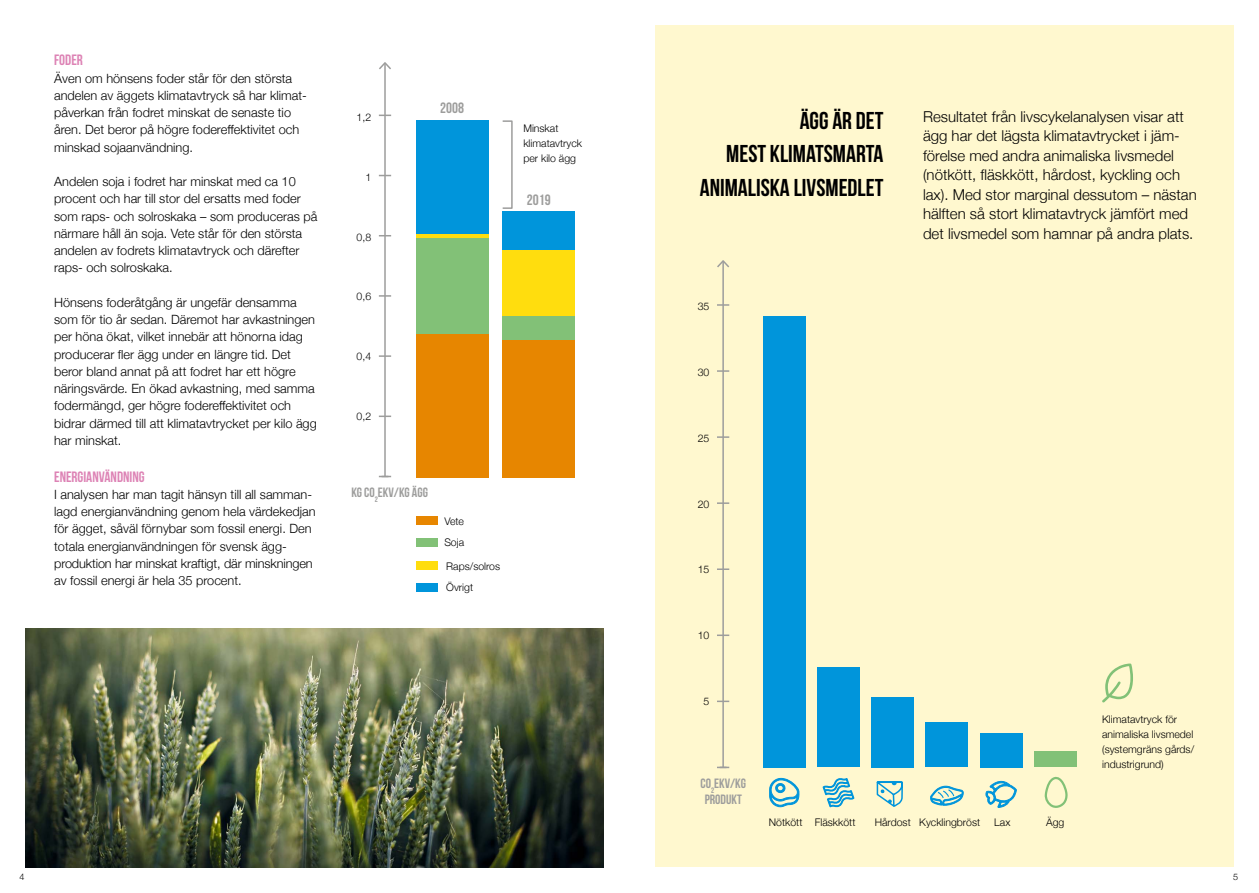
<style>
.page{position:relative;width:1259px;height:893px;background:#fff}
.page>*{position:absolute;margin:0;border:0;box-sizing:border-box;transform-origin:0 0}
.t1{font:700 24.3px/33.5px "Bebas Neue";color:#000;text-align:right}
.t2{font:300 15px/19.5px "Helvetica Neue";color:#000}
.t3{font:700 15px "Bebas Neue";color:#dd83b5}
.t4{font:700 15px "Bebas Neue";color:#9d9d9c}
.t5{font:700 13.5px/16.2px "Bebas Neue";color:#9d9d9c;text-align:center}
.t6{font:300 12.75px/17.2px "Helvetica Neue";color:#000}
.t7{font:300 10.5px/15px "Helvetica Neue";color:#000}
.t8{font:300 9px "Helvetica Neue";color:#000}
</style>
<div class="page">
<div style="left:655px;top:26px;width:579px;height:841px;background:#fff8cf"></div>
<div style="left:416px;top:516px;width:21px;height:8px;background:#e78600"></div>
<div style="left:416px;top:561px;width:21px;height:9px;background:#ffdd0e"></div>
<div style="left:416px;top:538px;width:21px;height:8px;background:#82c177"></div>
<div style="left:416px;top:583px;width:21px;height:8px;background:#0095db"></div>
<img style="left:26px;top:628px;width:578px;height:239px">
<div style="left:416px;top:334px;width:72px;height:144px;background:#e78600"></div>
<div style="left:502px;top:340px;width:73px;height:138px;background:#e78600"></div>
<div style="left:502px;top:316px;width:73px;height:24px;background:#82c177"></div>
<div style="left:502px;top:250px;width:73px;height:66px;background:#ffdd0e"></div>
<div style="left:502px;top:211px;width:73px;height:39px;background:#0095db"></div>
<div style="left:416px;top:237px;width:72px;height:96px;background:#82c177"></div>
<div style="left:416px;top:120px;width:72px;height:114px;background:#0095db"></div>
<hr style="left:416px;top:234px;width:72px;height:3px;background:#ffdd0e">
<div style="left:502px;top:120px;width:11px;height:89px;border:2px solid #9d9d9c"></div>
<hr style="left:384px;top:63px;width:2px;height:413px;background:#9d9d9c">
<svg style="left:379px;top:62px;width:12px;height:9px"></svg>
<svg style="left:379px;top:355px;width:12px;height:2px"></svg>
<svg style="left:379px;top:295px;width:12px;height:2px"></svg>
<svg style="left:379px;top:476px;width:12px;height:1px"></svg>
<div style="left:763px;top:316px;width:42px;height:451px;background:#0095db"></div>
<div style="left:871px;top:697px;width:43px;height:70px;background:#0095db"></div>
<div style="left:1034px;top:751px;width:42px;height:16px;background:#82c177"></div>
<div style="left:817px;top:668px;width:42px;height:99px;background:#0095db"></div>
<div style="left:980px;top:733px;width:42px;height:34px;background:#0095db"></div>
<div style="left:925px;top:723px;width:43px;height:44px;background:#0095db"></div>
<hr style="left:722px;top:261px;width:2px;height:506px;background:#9d9d9c">
<svg style="left:717px;top:260px;width:12px;height:9px"></svg>
<svg style="left:717px;top:436px;width:12px;height:2px"></svg>
<svg style="left:717px;top:634px;width:12px;height:2px"></svg>
<svg style="left:717px;top:502px;width:12px;height:2px"></svg>
<svg style="left:717px;top:370px;width:12px;height:2px"></svg>
<svg style="left:717px;top:304px;width:12px;height:2px"></svg>
<svg style="left:717px;top:568px;width:12px;height:2px"></svg>
<svg style="left:717px;top:767px;width:12px;height:1px"></svg>
<svg style="left:985px;top:781px;width:32px;height:27px"></svg>
<svg style="left:769px;top:778px;width:30px;height:29px"></svg>
<svg style="left:822px;top:778px;width:33px;height:30px"></svg>
<svg style="left:930px;top:785px;width:33px;height:21px"></svg>
<svg style="left:1102px;top:663px;width:31px;height:40px"></svg>
<svg style="left:876px;top:781px;width:27px;height:26px"></svg>
<svg style="left:1044px;top:777px;width:24px;height:31px"></svg>
<p class="t3" style="left:54px;top:52px;width:30px">FODER</p>
<p class="t6" style="left:54px;top:68px;width:254px">Även om hönsens foder står för den största andelen av äggets klimatavtryck så har klimat&shy;påverkan från fodret minskat de senaste tio åren. Det beror på högre fodereffektivitet och minskad sojaanvändning.</p>
<p class="t6" style="left:54px;top:172px;width:265px">Andelen soja i fodret har minskat med ca 10 procent och har till stor del ersatts med foder som raps- och solroskaka – som produceras på närmare håll än soja. Vete står för den största andelen av fodrets klimatavtryck och därefter raps- och solroskaka.</p>
<p class="t6" style="left:54px;top:293px;width:264px">Hönsens foderåtgång är ungefär densamma som för tio år sedan. Däremot har avkastningen per höna ökat, vilket innebär att hönorna idag producerar fler ägg under en längre tid. Det beror bland annat på att fodret har ett högre näringsvärde. En ökad avkastning, med samma fodermängd, ger högre fodereffektivitet och bidrar därmed till att klimatavtrycket per kilo ägg har minskat.</p>
<p class="t3" style="left:54px;top:468px;width:92px">ENERGIANVÄNDNING</p>
<p class="t6" style="left:54px;top:485px;width:263px">I analysen har man tagit hänsyn till all samman&shy;lagd energianvändning genom hela värdekedjan för ägget, såväl förnybar som fossil energi. Den totala energianvändningen för svensk ägg&shy;produktion har minskat kraftigt, där minskningen av fossil energi är hela 35 procent.</p>
<p class="t7" style="left:357px;top:109px;width:16px">1,2</p>
<p class="t7" style="left:365px;top:169px;width:7px">1</p>
<p class="t7" style="left:357px;top:229px;width:16px">0,8</p>
<p class="t7" style="left:357px;top:288px;width:16px">0,6</p>
<p class="t7" style="left:357px;top:348px;width:16px">0,4</p>
<p class="t7" style="left:357px;top:408px;width:16px">0,2</p>
<p class="t4" style="left:440px;top:100px;width:25px">2008</p>
<p class="t7" style="left:523px;top:120px;width:60px">Minskat klimatavtryck per kilo ägg</p>
<p class="t4" style="left:527px;top:192px;width:25px">2019</p>
<p class="t5" style="left:351px;top:484px;width:78px">KG CO<sub>2</sub>EKV/KG ÄGG</p>
<p class="t7" style="left:444px;top:513px;width:21px">Vete</p>
<p class="t7" style="left:446px;top:558px;width:55px">Raps/solros</p>
<p class="t7" style="left:444px;top:534px;width:21px">Soja</p>
<p class="t7" style="left:446px;top:579px;width:28px">Övrigt</p>
<h1 class="t1" style="left:700px;top:103px;width:185px">ÄGG ÄR DET<br>MEST KLIMATSMARTA<br>ANIMALISKA LIVSMEDLET</h1>
<p class="t2" style="left:923px;top:105px;width:275px">Resultatet från livscykelanalysen visar att ägg har det lägsta klimatavtrycket i jäm&shy;förelse med andra animaliska livsmedel (nötkött, fläskkött, hårdost, kyckling och lax). Med stor marginal dessutom – nästan hälften så stort klimatavtryck jämfört med det livsmedel som hamnar på andra plats.</p>
<p class="t7" style="left:697px;top:298px;width:13px">35</p>
<p class="t7" style="left:697px;top:364px;width:13px">30</p>
<p class="t7" style="left:697px;top:430px;width:13px">25</p>
<p class="t7" style="left:697px;top:496px;width:13px">20</p>
<p class="t7" style="left:697px;top:560px;width:13px">15</p>
<p class="t7" style="left:697px;top:627px;width:13px">10</p>
<p class="t7" style="left:703px;top:693px;width:7px">5</p>
<p class="t5" style="left:700px;top:775px;width:47px">CO<sub>2</sub>EKV/KG<br>PRODUKT</p>
<p class="t7" style="left:769px;top:814px;width:88px">Nötkött Fläskkött</p>
<p class="t7" style="left:875px;top:814px;width:107px">Hårdost Kycklingbröst</p>
<p class="t7" style="left:994px;top:814px;width:18px">Lax</p>
<p class="t7" style="left:1046px;top:814px;width:20px">Ägg</p>
<p class="t7" style="left:1102px;top:711px;width:93px">Klimatavtryck för animaliska livsmedel (systemgräns gårds/ industrigrund)</p>
<p class="t8" style="left:20px;top:869px;width:7px">4</p>
<p class="t8" style="left:1233px;top:869px;width:7px">5</p>
</div>
